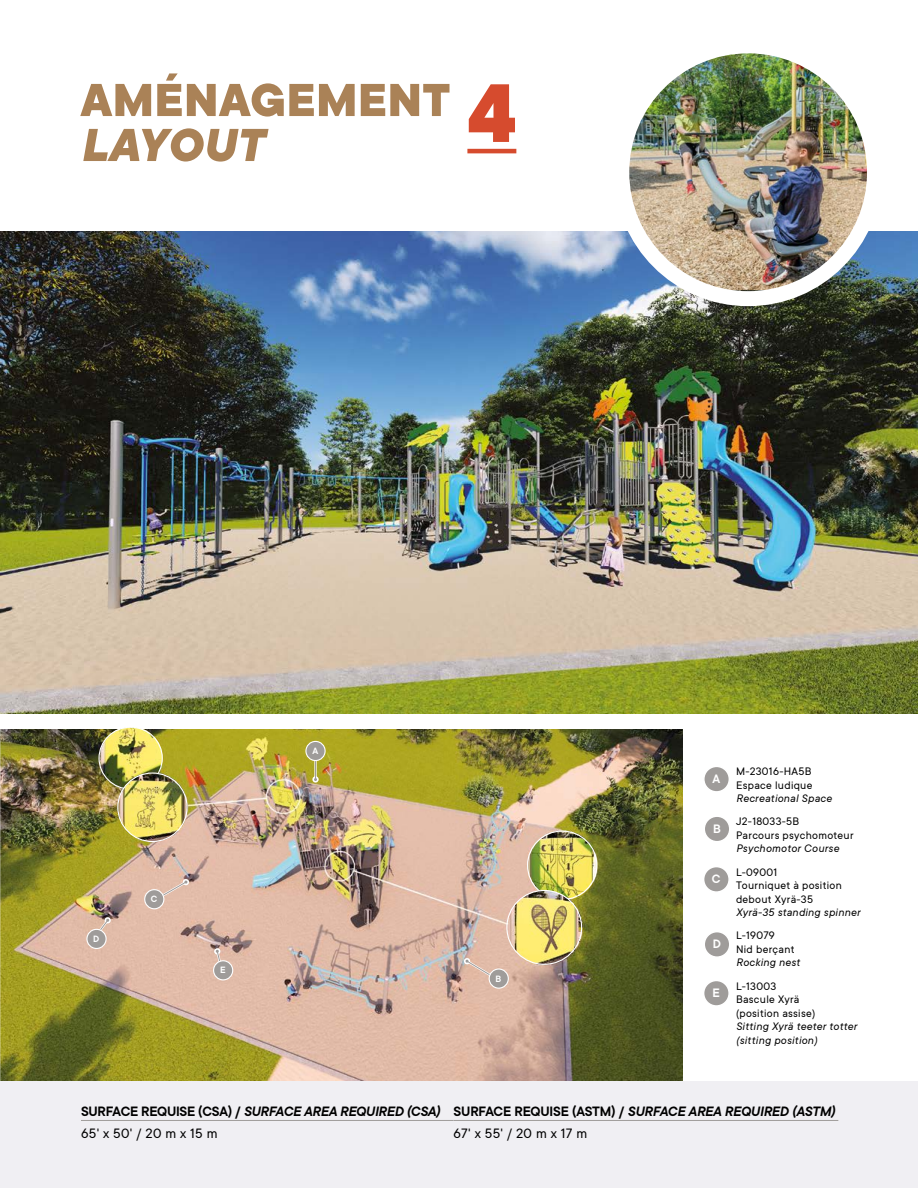
<style>
.page{position:relative;width:918px;height:1188px;background:#fff}
.page>*{position:absolute;margin:0;border:0;box-sizing:border-box;transform-origin:0 0}
.t1{font:800 91.5px "TT Commons";color:#d64b2e}
.t2{font:800 51px "TT Commons";letter-spacing:.01em;color:#aa8257}
.t3{font:italic 800 51px "TT Commons";letter-spacing:.01em;color:#aa8257}
.t4{font:italic 600 15px/22.5px "TT Commons";letter-spacing:-.015em;color:#000}
.t5{font:15px "TT Commons";letter-spacing:.025em;color:#000}
.t6{font:600 13.5px "TT Commons";color:#fff}
.t7{font:12px/13.5px "TT Commons";letter-spacing:.025em;color:#000}
.t8{font:italic 12px/13.5px "TT Commons";letter-spacing:.025em;color:#000}
.t9{font:600 10.2px "TT Commons";color:#fff}
.s1{font-style:normal}
.s2{font-weight:400;font-style:normal}
</style>
<div class="page">
<img style="left:0;top:729px;width:683px;height:352px">
<svg style="left:152px;top:879px;width:38px;height:24px"></svg>
<div style="left:145px;top:890px;width:19px;height:19px;background:#9f9c9a;border-radius:50%"></div>
<div style="left:144px;top:889px;width:20px;height:20px;border:1px solid #fff;border-radius:50%"></div>
<img style="left:0;top:231px;width:918px;height:483px">
<img style="left:622px;top:54px;width:253px;height:236px">
<div style="left:614px;top:38px;width:268px;height:268px;border:15px solid #fff;border-radius:50%"></div>
<hr style="left:467px;top:149px;width:49px;height:4px;background:#d64b2e">
<div style="left:704px;top:766px;width:25px;height:26px;background:#9f9c9a;border-radius:50%"></div>
<div style="left:703px;top:766px;width:27px;height:27px;border:2px solid #fff;border-radius:50%"></div>
<div style="left:704px;top:816px;width:26px;height:26px;background:#9f9c9a;border-radius:50%"></div>
<div style="left:704px;top:815px;width:27px;height:27px;border:2px solid #fff;border-radius:50%"></div>
<div style="left:704px;top:867px;width:25px;height:25px;background:#9f9c9a;border-radius:50%"></div>
<div style="left:703px;top:866px;width:27px;height:27px;border:2px solid #fff;border-radius:50%"></div>
<div style="left:704px;top:932px;width:26px;height:25px;background:#9f9c9a;border-radius:50%"></div>
<div style="left:704px;top:931px;width:27px;height:27px;border:2px solid #fff;border-radius:50%"></div>
<div style="left:704px;top:980px;width:25px;height:26px;background:#9f9c9a;border-radius:50%"></div>
<div style="left:703px;top:980px;width:27px;height:27px;border:2px solid #fff;border-radius:50%"></div>
<svg style="left:87px;top:917px;width:24px;height:30px"></svg>
<div style="left:87px;top:929px;width:19px;height:19px;background:#9f9c9a;border-radius:50%"></div>
<div style="left:86px;top:929px;width:21px;height:20px;border:1px solid #fff;border-radius:50%"></div>
<hr style="left:314px;top:744px;width:3px;height:35px;background:#fff">
<svg style="left:312px;top:776px;width:7px;height:7px"></svg>
<hr style="left:315px;top:743px;width:1px;height:37px;background:#9f9c9a">
<div style="left:306px;top:741px;width:19px;height:20px;background:#9f9c9a;border-radius:50%"></div>
<div style="left:305px;top:741px;width:21px;height:20px;border:1px solid #fff;border-radius:50%"></div>
<svg style="left:464px;top:958px;width:37px;height:25px"></svg>
<div style="left:489px;top:969px;width:19px;height:19px;background:#9f9c9a;border-radius:50%"></div>
<div style="left:489px;top:968px;width:20px;height:21px;border:1px solid #fff;border-radius:50%"></div>
<svg style="left:215px;top:949px;width:11px;height:31px"></svg>
<div style="left:214px;top:961px;width:19px;height:19px;background:#9f9c9a;border-radius:50%"></div>
<div style="left:213px;top:960px;width:20px;height:20px;border:1px solid #fff;border-radius:50%"></div>
<div style="left:0;top:1081px;width:918px;height:107px;background:#f0eff3"></div>
<hr style="left:81px;top:1120px;width:373px;height:1px;background:#9f9c9a">
<hr style="left:454px;top:1120px;width:384px;height:1px;background:#9f9c9a">
<img style="left:99px;top:729px;width:63px;height:60px">
<div style="left:98px;top:727px;width:65px;height:63px;border:1px solid #fff;border-radius:50%"></div>
<img style="left:118px;top:773px;width:69px;height:69px;border-radius:34px">
<div style="left:117px;top:772px;width:71px;height:70px;border:1px solid #fff;border-radius:50%"></div>
<img style="left:528px;top:831px;width:69px;height:69px;border-radius:34px">
<img style="left:507px;top:890px;width:75px;height:74px;border-radius:37px">
<div style="left:506px;top:890px;width:76px;height:75px;border:1px solid #fff;border-radius:50%"></div>
<h2 class="t2" style="left:81px;top:72px;width:371px">AMÉNAGEMENT</h2>
<h2 class="t3" style="left:81px;top:117px;width:185px">LAYOUT</h2>
<h1 class="t1" style="left:467px;top:62px;width:50px">4</h1>
<p class="t9" style="left:93px;top:933px;width:8px">D</p>
<p class="t9" style="left:151px;top:893px;width:8px">C</p>
<p class="t9" style="left:220px;top:965px;width:7px">E</p>
<p class="t9" style="left:312px;top:745px;width:7px">A</p>
<p class="t9" style="left:496px;top:973px;width:7px">B</p>
<p class="t6" style="left:713px;top:771px;width:9px">A</p>
<p class="t6" style="left:713px;top:821px;width:9px">B</p>
<p class="t6" style="left:712px;top:872px;width:10px">C</p>
<p class="t6" style="left:713px;top:937px;width:10px">D</p>
<p class="t6" style="left:713px;top:986px;width:9px">E</p>
<p class="t7" style="left:736px;top:765px;width:78px">M-23016-HA5B<br>Espace ludique</p>
<p class="t8" style="left:736px;top:792px;width:97px">Recreational Space</p>
<p class="t7" style="left:736px;top:815px;width:119px">J2-18033-5B<br>Parcours psychomoteur</p>
<p class="t8" style="left:736px;top:842px;width:105px">Psychomotor Course</p>
<p class="t7" style="left:736px;top:865px;width:107px">L-09001<br>Tourniquet à position debout Xyrä-35</p>
<p class="t8" style="left:736px;top:906px;width:126px">Xyrä-35 standing spinner</p>
<p class="t7" style="left:736px;top:929px;width:60px">L-19079<br>Nid berçant</p>
<p class="t8" style="left:736px;top:956px;width:66px">Rocking nest</p>
<p class="t7" style="left:736px;top:979px;width:81px">L-13003<br>Bascule Xyrä (position assise)</p>
<p class="t8" style="left:736px;top:1020px;width:123px">Sitting Xyrä teeter totter (sitting position)</p>
<p class="t4" style="left:81px;top:1100px;width:756px"><span class="s1">SURFACE REQUISE (CSA) /</span> SURFACE AREA REQUIRED (CSA) <span class="s1">SURFACE REQUISE (ASTM) /</span> SURFACE AREA REQUIRED (ASTM)<br><span class="s2">65' x 50' / 20 m x 15 m</span></p>
<p class="t5" style="left:454px;top:1126px;width:135px">67' x 55' / 20 m x 17 m</p>
</div>
